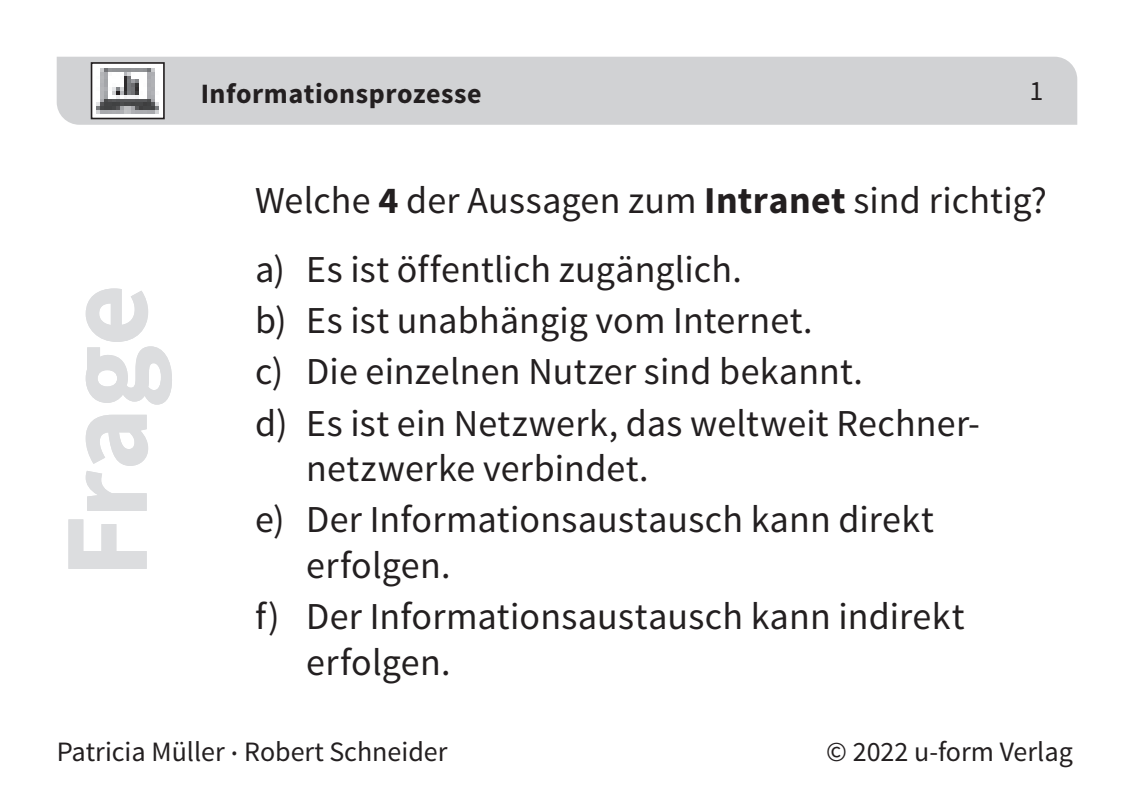
<style>
.page{position:relative;width:1134px;height:794px;background:#fff}
.page>*{position:absolute;margin:0;border:0;box-sizing:border-box;transform-origin:0 0}
.t1{font:700 120px "Source Sans Pro";letter-spacing:-.01em;color:#dcdddf}
.t2{font:38px/51.2px "Source Sans Pro";letter-spacing:.005em;color:#231f20}
.t3{font:28px "Source Sans Pro";color:#231f20}
.t4{font:700 28px "Source Sans Pro";letter-spacing:.02em;color:#231f20}
.s1{font-weight:700}
</style>
<div class="page">
<div style="left:57px;top:57px;width:1020px;height:68px;background:#d1d2d4"></div>
<div style="left:92px;top:63px;width:72px;height:55px;background:#fff"></div>
<img style="left:97px;top:68px;width:62px;height:45px">
<div style="left:91px;top:62px;width:74px;height:57px;border:2px solid #231f20"></div>
<p class="t4" style="left:201px;top:76px;width:282px">Informationsprozesse</p>
<p class="t3" style="left:1029px;top:73px;width:15px">1</p>
<h1 class="t1" style="left:30px;top:578px;width:295px;rotate:-90deg">Frage</h1>
<p class="t2" style="left:255px;top:167px;width:793px;line-height:68.4px">Welche <span class="s1">4</span> der Aussagen zum <span class="s1">Intranet</span> sind richtig? a) Es ist öffentlich zugänglich.</p>
<p class="t2" style="left:255px;top:295px;width:726px">b) Es ist unabhängig vom Internet.<br>c) Die einzelnen Nutzer sind bekannt.<br>d) Es ist ein Netzwerk, das weltweit Rechner-</p>
<p class="t2" style="left:255px;top:443px;width:680px;text-indent:51px">netzwerke verbindet.<br>e) Der Informationsaustausch kann direkt</p>
<p class="t2" style="left:255px;top:540px;width:711px;text-indent:51px">erfolgen.<br>f) Der Informationsaustausch kann indirekt</p>
<p class="t2" style="left:306px;top:637px;width:146px">erfolgen.</p>
<p class="t3" style="left:57px;top:734px;width:392px">Patricia Müller <sup>.</sup> Robert Schneider</p>
<p class="t3" style="left:826px;top:734px;width:248px">© 2022 u-form Verlag</p>
</div>
